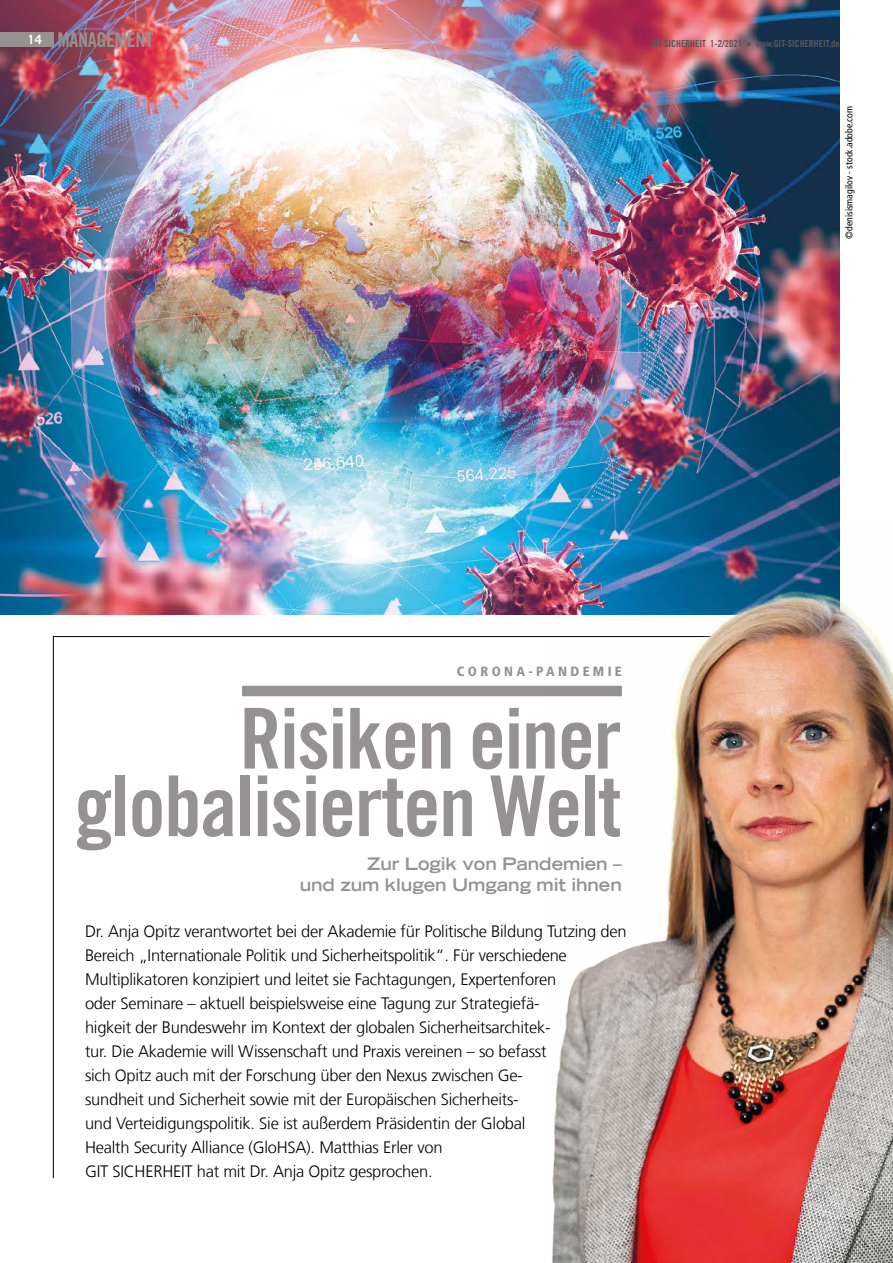
<style>
.page{position:relative;width:893px;height:1263px;background:#fff}
.page>*{position:absolute;margin:0;border:0;box-sizing:border-box;transform-origin:0 0}
.t1{font:84px/67.5px "Trade Gothic LT Com Bd Cn 20";letter-spacing:-.015em;color:#959291;text-align:right}
.t2{font:20.25px "Trade Gothic LT Std Bd Cn 20";letter-spacing:-.015em;color:#959291}
.t3{font:700 expanded 17.25px/21px "Trade Gothic LT Std";letter-spacing:-.005em;color:#959291;text-align:right}
.t4{font:300 16.5px/24px "Frutiger LT Com";letter-spacing:-.015em;color:#000}
.t5{font:900 condensed 13.35px "Frutiger LT Com";letter-spacing:.25em;color:#959291}
.t6{font:9.75px "Trade Gothic LT Com Bd Cn 20";color:#575756}
.t7{font:condensed 9.75px "Frutiger LT Com";color:#000}
.s1{font-family:"Trade Gothic LT Com";font-weight:700;font-size:12.75px;color:#fff}
</style>
<div class="page">
<svg style="left:53px;top:636px;width:494px;height:542px"></svg>
<div style="left:242px;top:686px;width:380px;height:10px;background:#959291"></div>
<img style="left:0;top:0;width:840px;height:615px">
<img style="left:547px;top:525px;width:346px;height:738px">
<div style="left:0;top:32px;width:53px;height:15px;background:#959291"></div>
<p class="t2" style="left:28px;top:27px;width:127px"><span class="s1">14</span> MANAGEMENT</p>
<p class="t6" style="left:651px;top:38px;width:191px">GIT SICHERHEIT 1-2/2021 ▪ www.GIT-SICHERHEIT.de</p>
<p class="t5" style="left:457px;top:663px;width:166px">CORONA-PANDEMIE</p>
<h1 class="t1" style="left:75px;top:704px;width:548px">Risiken einer globalisierten Welt</h1>
<p class="t3" style="left:300px;top:853px;width:324px">Zur Logik von Pandemien –<br>und zum klugen Umgang mit ihnen</p>
<p class="t4" style="left:85px;top:919px;width:543px">Dr. Anja Opitz verantwortet bei der Akademie für Politische Bildung Tutzing den Bereich „Internationale Politik und Sicherheitspolitik“. Für verschiedene Multiplikatoren konzipiert und leitet sie Fachtagungen, Expertenforen<br>oder Seminare – aktuell beispielsweise eine Tagung zur Strategiefä-<br>higkeit der Bundeswehr im Kontext der globalen Sicherheitsarchitek-<br>tur. Die Akademie will Wissenschaft und Praxis vereinen – so befasst<br>sich Opitz auch mit der Forschung über den Nexus zwischen Ge-<br>sundheit und Sicherheit sowie mit der Europäischen Sicherheits-<br>und Verteidigungspolitik. Sie ist außerdem Präsidentin der Global<br>Health Security Alliance (GloHSA). Matthias Erler von<br>GIT SICHERHEIT hat mit Dr. Anja Opitz gesprochen.</p>
<p class="t7" style="left:843px;top:239px;width:134px;rotate:-90deg">©denisismagilov - stock.adobe.com</p>
</div>
